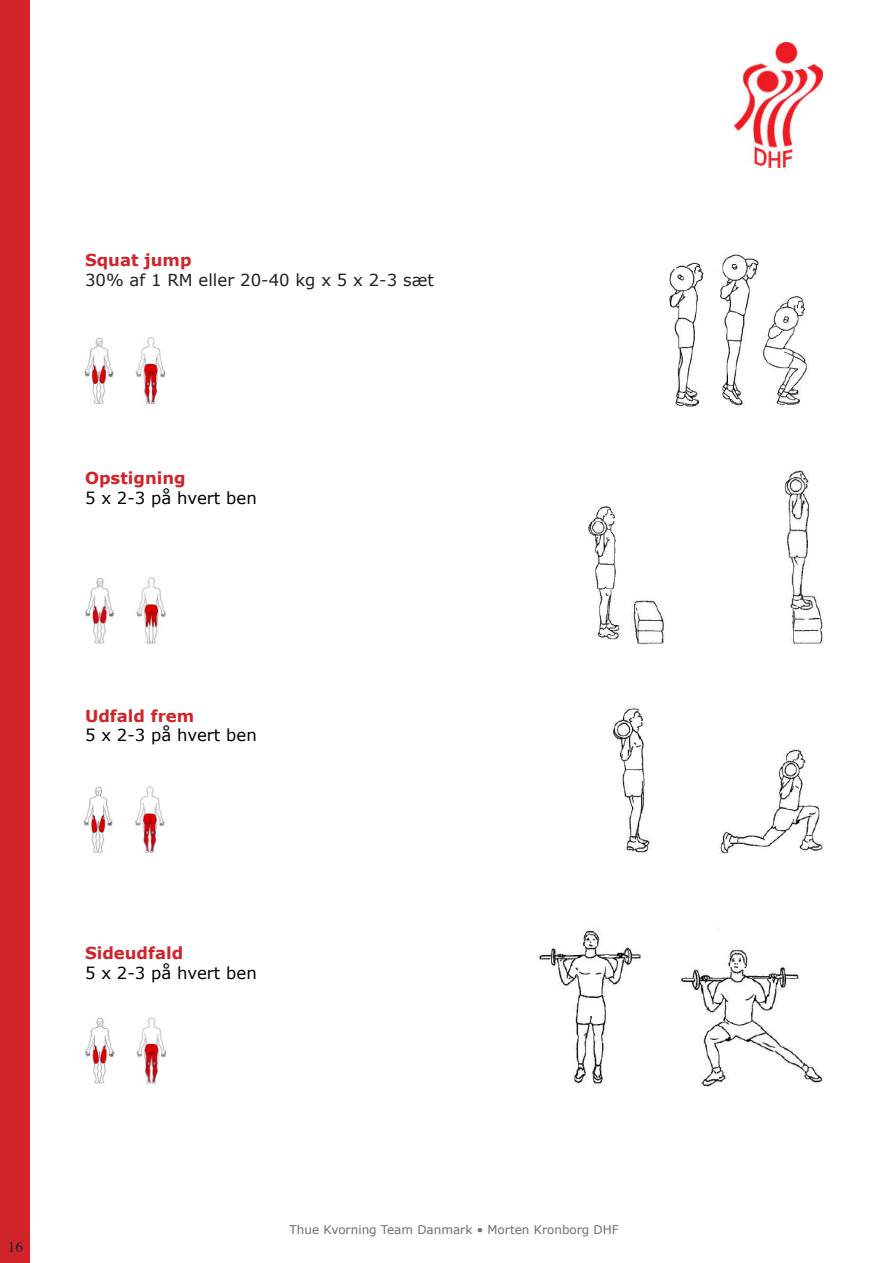
<style>
.page{position:relative;width:893px;height:1263px;background:#fff}
.page>*{position:absolute;margin:0;border:0;box-sizing:border-box;transform-origin:0 0}
.t1{font:16.5px "Verdana";color:#000}
.t2{font:700 16.5px "Verdana";color:#d1232a}
.t3{font:16.5px "Verdana";color:#231f20}
.t4{font:15px "Times";color:#231f20}
.t5{font:12px "Verdana";color:#6c6d70}
</style>
<div class="page">
<div style="left:0;top:0;width:30px;height:1263px;background:#d1232a"></div>
<img style="left:735px;top:43px;width:87px;height:125px">
<img style="left:669px;top:254px;width:139px;height:154px">
<img style="left:538px;top:928px;width:285px;height:159px">
<img style="left:588px;top:470px;width:235px;height:175px">
<img style="left:612px;top:707px;width:211px;height:147px">
<img style="left:84px;top:337px;width:82px;height:68px">
<div style="left:656px;top:247px;width:19px;height:22px;background:#fff"></div>
<div style="left:703px;top:247px;width:19px;height:23px;background:#fff"></div>
<div style="left:770px;top:251px;width:20px;height:22px;background:#fff"></div>
<img style="left:85px;top:577px;width:81px;height:67px">
<img style="left:83px;top:786px;width:82px;height:68px">
<img style="left:85px;top:1017px;width:82px;height:67px">
<p class="t2" style="left:85px;top:250px;width:108px">Squat jump</p>
<p class="t3" style="left:85px;top:269px;width:350px">30% af 1 RM eller 20-40 kg x 5 x 2-3 sæt</p>
<p class="t2" style="left:85px;top:467px;width:102px">Opstigning</p>
<p class="t1" style="left:85px;top:487px;width:173px">5 x 2-3 på hvert ben</p>
<p class="t2" style="left:85px;top:705px;width:111px">Udfald frem</p>
<p class="t1" style="left:85px;top:725px;width:173px">5 x 2-3 på hvert ben</p>
<p class="t2" style="left:85px;top:943px;width:100px">Sideudfald</p>
<p class="t1" style="left:85px;top:962px;width:173px">5 x 2-3 på hvert ben</p>
<p class="t4" style="left:8px;top:1233px;width:16px">16</p>
<p class="t5" style="left:290px;top:1222px;width:331px">Thue Kvorning Team Danmark • Morten Kronborg DHF</p>
</div>
